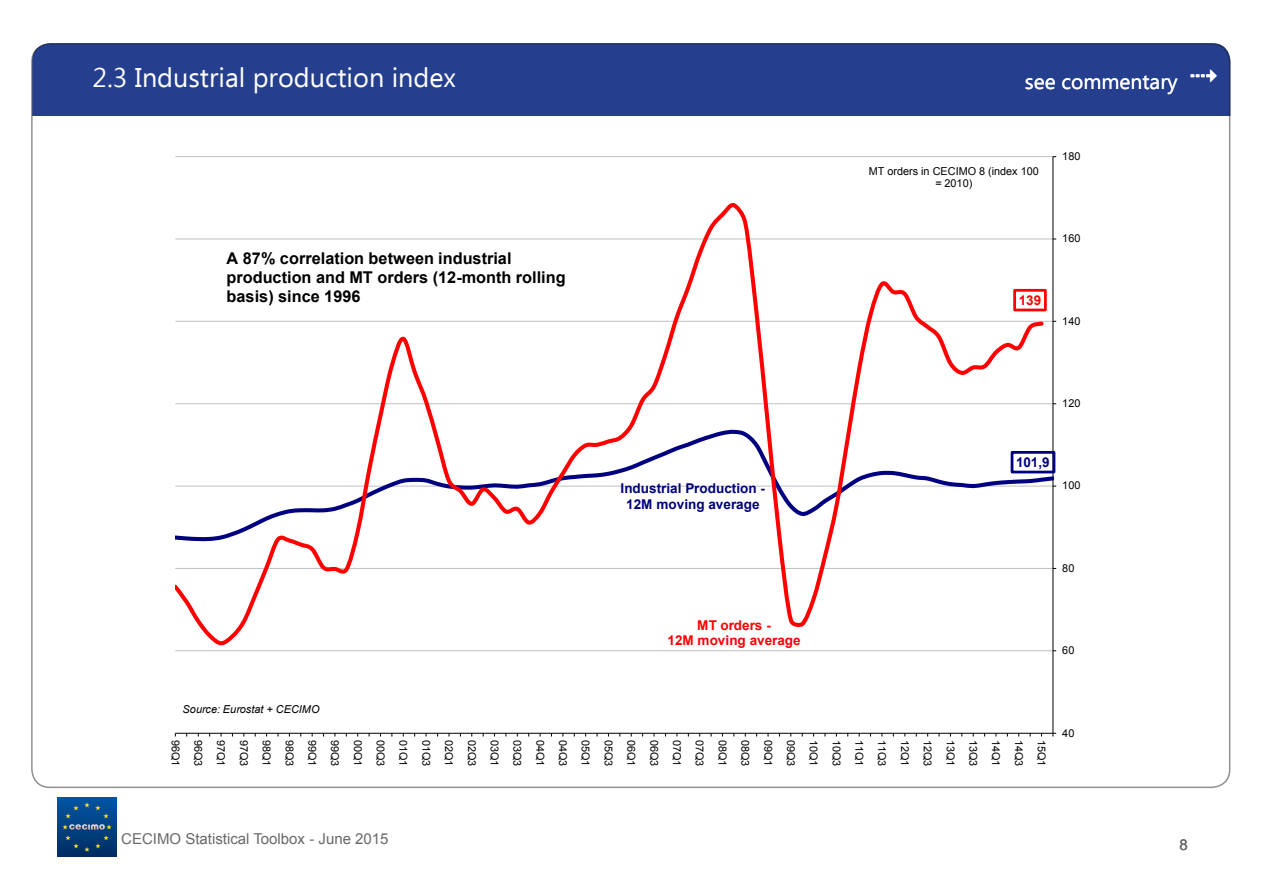
<style>
.page{position:relative;width:1263px;height:893px;background:#fff}
.page>*{position:absolute;margin:0;border:0;box-sizing:border-box;transform-origin:0 0}
.t1{font:27px "Ebrima";color:#fff}
.t2{font:21px "Ebrima";color:#fff}
.t3{font:700 16.2px/18.8px "Arial";color:#000}
.t4{font:15px "Arial";color:#69696c}
.t5{font:700 13.5px/15.6px "Arial";color:#000080;text-align:center}
.t6{font:700 13.5px/15.6px "Arial";color:#f00;text-align:center}
.t7{font:10.95px/12.3px "Arial";letter-spacing:-.005em;color:#000;text-align:center}
.t8{font:italic 10.95px "Arial";letter-spacing:-.005em;color:#000}
</style>
<div class="page">
<div style="left:32px;top:43px;width:1198px;height:117px;background:#253f8e;border-radius:18px"></div>
<div style="left:32px;top:117px;width:1199px;height:74px;background:#fff"></div>
<img style="left:58px;top:797px;width:58px;height:59px">
<hr style="left:175px;top:650px;width:878px;height:1px;background:#c0c0c0">
<hr style="left:175px;top:568px;width:878px;height:1px;background:#c0c0c0">
<hr style="left:175px;top:404px;width:878px;height:1px;background:#c0c0c0">
<hr style="left:175px;top:321px;width:878px;height:1px;background:#c0c0c0">
<hr style="left:175px;top:239px;width:878px;height:1px;background:#c0c0c0">
<hr style="left:175px;top:156px;width:878px;height:1px;background:#c0c0c0">
<hr style="left:1053px;top:157px;width:1px;height:576px;background:#000">
<hr style="left:175px;top:733px;width:878px;height:1px;background:#000">
<svg style="left:175px;top:203px;width:872px;height:443px"></svg>
<div style="left:1011px;top:451px;width:44px;height:22px;border:3px solid #000080"></div>
<div style="left:1013px;top:289px;width:34px;height:22px;border:3px solid #f00"></div>
<p class="t1" style="left:92px;top:59px;width:365px">2.3 Industrial production index</p>
<p class="t2" style="left:1025px;top:67px;width:193px">see commentary ✔</p>
<p class="t3" style="left:227px;top:250px;width:341px">A 87% correlation between industrial production and MT orders (12-month rolling basis) since 1996</p>
<p class="t7" style="left:869px;top:165px;width:172px">MT orders in CECIMO 8 (index 100 = 2010)</p>
<p class="t6" style="left:1019px;top:293px;width:24px">139</p>
<p class="t7" style="left:1062px;top:150px;width:20px">180</p>
<p class="t7" style="left:1062px;top:232px;width:20px">160</p>
<p class="t7" style="left:1062px;top:315px;width:20px">140</p>
<p class="t5" style="left:621px;top:481px;width:146px">Industrial Production -<br>12M moving average</p>
<p class="t7" style="left:1062px;top:397px;width:20px">120</p>
<p class="t5" style="left:1016px;top:455px;width:35px">101,9</p>
<p class="t7" style="left:1062px;top:480px;width:20px">100</p>
<p class="t6" style="left:667px;top:618px;width:135px">MT orders -<br>12M moving average</p>
<p class="t7" style="left:1062px;top:562px;width:14px">80</p>
<p class="t7" style="left:1062px;top:644px;width:14px">60</p>
<p class="t8" style="left:183px;top:702px;width:138px">Source: Eurostat + CECIMO</p>
<p class="t7" style="left:182px;top:740px;width:28px;rotate:90deg">96Q1</p>
<p class="t7" style="left:204px;top:740px;width:28px;rotate:90deg">96Q3</p>
<p class="t7" style="left:227px;top:740px;width:28px;rotate:90deg">97Q1</p>
<p class="t7" style="left:250px;top:740px;width:28px;rotate:90deg">97Q3</p>
<p class="t7" style="left:273px;top:740px;width:28px;rotate:90deg">98Q1</p>
<p class="t7" style="left:296px;top:740px;width:28px;rotate:90deg">98Q3</p>
<p class="t7" style="left:318px;top:740px;width:28px;rotate:90deg">99Q1</p>
<p class="t7" style="left:341px;top:740px;width:28px;rotate:90deg">99Q3</p>
<p class="t7" style="left:364px;top:740px;width:28px;rotate:90deg">00Q1</p>
<p class="t7" style="left:387px;top:740px;width:28px;rotate:90deg">00Q3</p>
<p class="t7" style="left:409px;top:740px;width:28px;rotate:90deg">01Q1</p>
<p class="t7" style="left:432px;top:740px;width:28px;rotate:90deg">01Q3</p>
<p class="t7" style="left:455px;top:740px;width:28px;rotate:90deg">02Q1</p>
<p class="t7" style="left:478px;top:740px;width:28px;rotate:90deg">02Q3</p>
<p class="t7" style="left:501px;top:740px;width:28px;rotate:90deg">03Q1</p>
<p class="t7" style="left:523px;top:740px;width:28px;rotate:90deg">03Q3</p>
<p class="t7" style="left:546px;top:740px;width:28px;rotate:90deg">04Q1</p>
<p class="t7" style="left:569px;top:740px;width:28px;rotate:90deg">04Q3</p>
<p class="t7" style="left:592px;top:740px;width:28px;rotate:90deg">05Q1</p>
<p class="t7" style="left:615px;top:740px;width:28px;rotate:90deg">05Q3</p>
<p class="t7" style="left:637px;top:740px;width:28px;rotate:90deg">06Q1</p>
<p class="t7" style="left:660px;top:740px;width:28px;rotate:90deg">06Q3</p>
<p class="t7" style="left:683px;top:740px;width:28px;rotate:90deg">07Q1</p>
<p class="t7" style="left:706px;top:740px;width:28px;rotate:90deg">07Q3</p>
<p class="t7" style="left:729px;top:740px;width:28px;rotate:90deg">08Q1</p>
<p class="t7" style="left:751px;top:740px;width:28px;rotate:90deg">08Q3</p>
<p class="t7" style="left:774px;top:740px;width:28px;rotate:90deg">09Q1</p>
<p class="t7" style="left:797px;top:740px;width:28px;rotate:90deg">09Q3</p>
<p class="t7" style="left:820px;top:740px;width:28px;rotate:90deg">10Q1</p>
<p class="t7" style="left:843px;top:740px;width:28px;rotate:90deg">10Q3</p>
<p class="t7" style="left:865px;top:740px;width:28px;rotate:90deg">11Q1</p>
<p class="t7" style="left:888px;top:740px;width:28px;rotate:90deg">11Q3</p>
<p class="t7" style="left:911px;top:740px;width:28px;rotate:90deg">12Q1</p>
<p class="t7" style="left:934px;top:740px;width:28px;rotate:90deg">12Q3</p>
<p class="t7" style="left:956px;top:740px;width:28px;rotate:90deg">13Q1</p>
<p class="t7" style="left:979px;top:740px;width:28px;rotate:90deg">13Q3</p>
<p class="t7" style="left:1002px;top:740px;width:28px;rotate:90deg">14Q1</p>
<p class="t7" style="left:1025px;top:740px;width:28px;rotate:90deg">14Q3</p>
<p class="t7" style="left:1048px;top:740px;width:28px;rotate:90deg">15Q1</p>
<p class="t7" style="left:1062px;top:727px;width:14px">40</p>
<h3 class="t4" style="left:121px;top:829px;width:269px">CECIMO Statistical Toolbox - June 2015</h3>
<h3 class="t4" style="left:1179px;top:835px;width:10px">8</h3>
</div>
